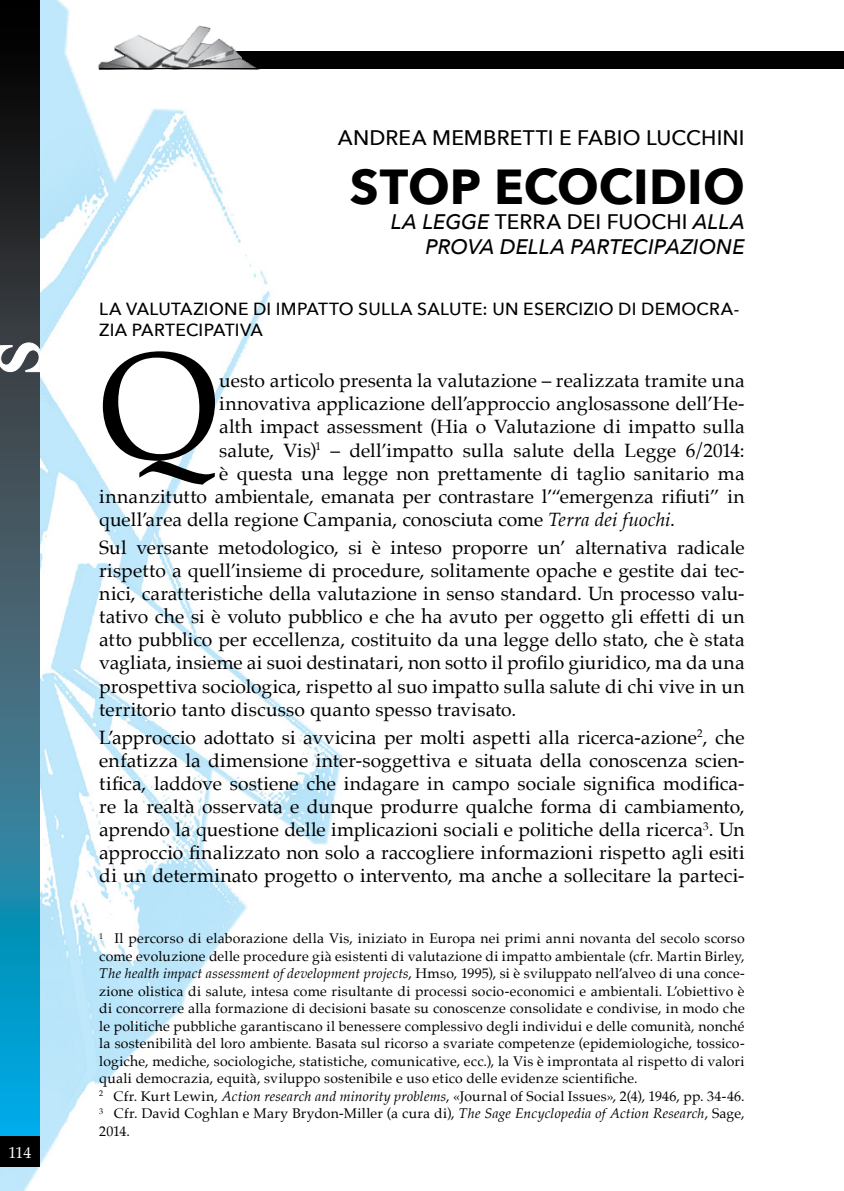
<style>
.page{position:relative;width:844px;height:1191px;background:#fff}
.page>*{position:absolute;margin:0;border:0;box-sizing:border-box;transform-origin:0 0}
.t1{font:151.55px "Palatino";color:#000}
.t2{font:700 49px "Avenir Next";letter-spacing:.005em;color:#000}
.t3{font:italic 500 21px/25.2px "Avenir Next";letter-spacing:.005em;color:#000;text-align:right}
.t4{font:500 21px "Avenir Next";letter-spacing:.005em;color:#000}
.t5{font:19.25px/23.1px "Palatino";letter-spacing:.005em;color:#000;text-align:justify}
.t6{font:500 17.5px "Avenir Next";letter-spacing:.015em;color:#000}
.t7{font:15.75px "Palatino";color:#fff}
.t8{font:14px/17.5px "Palatino";letter-spacing:.015em;color:#000}
.s1{font-style:normal}
.s2{font-style:italic}
</style>
<div class="page">
<img style="left:0;top:0;width:355px;height:1191px">
<svg style="left:0;top:0;width:40px;height:1136px;background:#265b6d"></svg>
<div style="left:124px;top:52px;width:719px;height:17px;background:#000"></div>
<div style="left:0;top:1136px;width:40px;height:30px;background:#000"></div>
<img style="left:95px;top:0;width:174px;height:69px">
<hr style="left:99px;top:68px;width:162px;height:1px;background:#000">
<svg style="left:0;top:342px;width:41px;height:30px"></svg>
<p class="t7" style="left:8px;top:1139px;width:24px">114</p>
<p class="t4" style="left:338px;top:120px;width:408px">ANDREA MEM BRETTI E FABIO LUCCHINI</p>
<h2 class="t2" style="left:350px;top:144px;width:396px">STOP ECOCIDIO</h2>
<p class="t3" style="left:390px;top:208px;width:355px">LA LEGGE <span class="s1">TERRA DEI FUOCHI</span> ALLA<br>PROVA DELLA PARTECIPAZIONE</p>
<p class="t6" style="left:99px;top:294px;width:293px">LA VALUTAZIONE DI IM PATTO SULLA</p>
<p class="t6" style="left:417px;top:294px;width:323px">SALUTE: UN ESERCIZIO DI DEM OCRA-</p>
<p class="t6" style="left:99px;top:315px;width:165px">ZIA PARTECIPATIVA</p>
<h1 class="t1" style="left:99px;top:281px;width:121px">Q</h1>
<p class="t5" style="left:219px;top:369px;width:526px">uesto articolo presenta la valutazione – realizzata tramite una</p>
<p class="t5" style="left:219px;top:392px;width:526px">innovativa applicazione dell’approccio anglosassone dell’He-</p>
<p class="t5" style="left:219px;top:415px;width:526px">alth impact assessment (Hia o Valutazione di impatto sulla</p>
<p class="t5" style="left:219px;top:438px;width:526px">salute, Vis)<sup>1</sup> – dell’impatto sulla salute della Legge 6/2014:</p>
<p class="t5" style="left:219px;top:461px;width:526px">è questa una legge non prettamente di taglio sanitario ma</p>
<p class="t5" style="left:99px;top:484px;width:646px">innanzitutto ambientale, emanata per contrastare l’“emergenza rifiuti” in</p>
<p class="t5" style="left:99px;top:507px;width:577px">quell’area della regione Campania, conosciuta come <span class="s2">Terra dei fuochi</span>.</p>
<p class="t5" style="left:99px;top:536px;width:646px">Sul versante metodologico, si è inteso proporre un’ alternativa radicale rispetto a quell’insieme di procedure, solitamente opache e gestite dai tec&shy;nici, caratteristiche della valutazione in senso standard. Un processo valu&shy;tativo che si è voluto pubblico e che ha avuto per oggetto gli effetti di un atto pubblico per eccellenza, costituito da una legge dello stato, che è stata vagliata, insieme ai suoi destinatari, non sotto il profilo giuridico, ma da una prospettiva sociologica, rispetto al suo impatto sulla salute di chi vive in un territorio tanto discusso quanto spesso travisato.</p>
<p class="t5" style="left:99px;top:725px;width:646px">L’approccio adottato si avvicina per molti aspetti alla ricerca-azione<sup>2</sup>, che enfatizza la dimensione inter-soggettiva e situata della conoscenza scien&shy;tifica, laddove sostiene che indagare in campo sociale significa modifica&shy;re la realtà osservata e dunque produrre qualche forma di cambiamento, aprendo la questione delle implicazioni sociali e politiche della ricerca<sup>3</sup>. Un approccio finalizzato non solo a raccogliere informazioni rispetto agli esiti di un determinato progetto o intervento, ma anche a sollecitare la parteci-</p>
<p class="t8" style="left:99px;top:929px;width:646px"><sup>1</sup> Il percorso di elaborazione della Vis, iniziato in Europa nei primi anni novanta del secolo scorso come evoluzione delle procedure già esistenti di valutazione di impatto ambientale (cfr. Martin Birley, <span class="s2">The health impact assessment of development projects</span>, Hmso, 1995), si è sviluppato nell’alveo di una conce&shy;zione olistica di salute, intesa come risultante di processi socio-economici e ambientali. L’obiettivo è di concorrere alla formazione di decisioni basate su conoscenze consolidate e condivise, in modo che le politiche pubbliche garantiscano il benessere complessivo degli individui e delle comunità, nonché la sostenibilità del loro ambiente. Basata sul ricorso a svariate competenze (epidemiologiche, tossico&shy;logiche, mediche, sociologiche, statistiche, comunicative, ecc.), la Vis è improntata al rispetto di valori quali democrazia, equità, sviluppo sostenibile e uso etico delle evidenze scientifiche.<br><sup>2</sup> Cfr. Kurt Lewin, <span class="s2">Action research and minority problems</span>, «Journal of Social Issues», 2(4), 1946, pp. 34-46.<br><sup>3</sup> Cfr. David Coghlan e Mary Brydon-Miller (a cura di), <span class="s2">The Sage Encyclopedia of Action Research</span>, Sage, 2014.</p>
</div>
